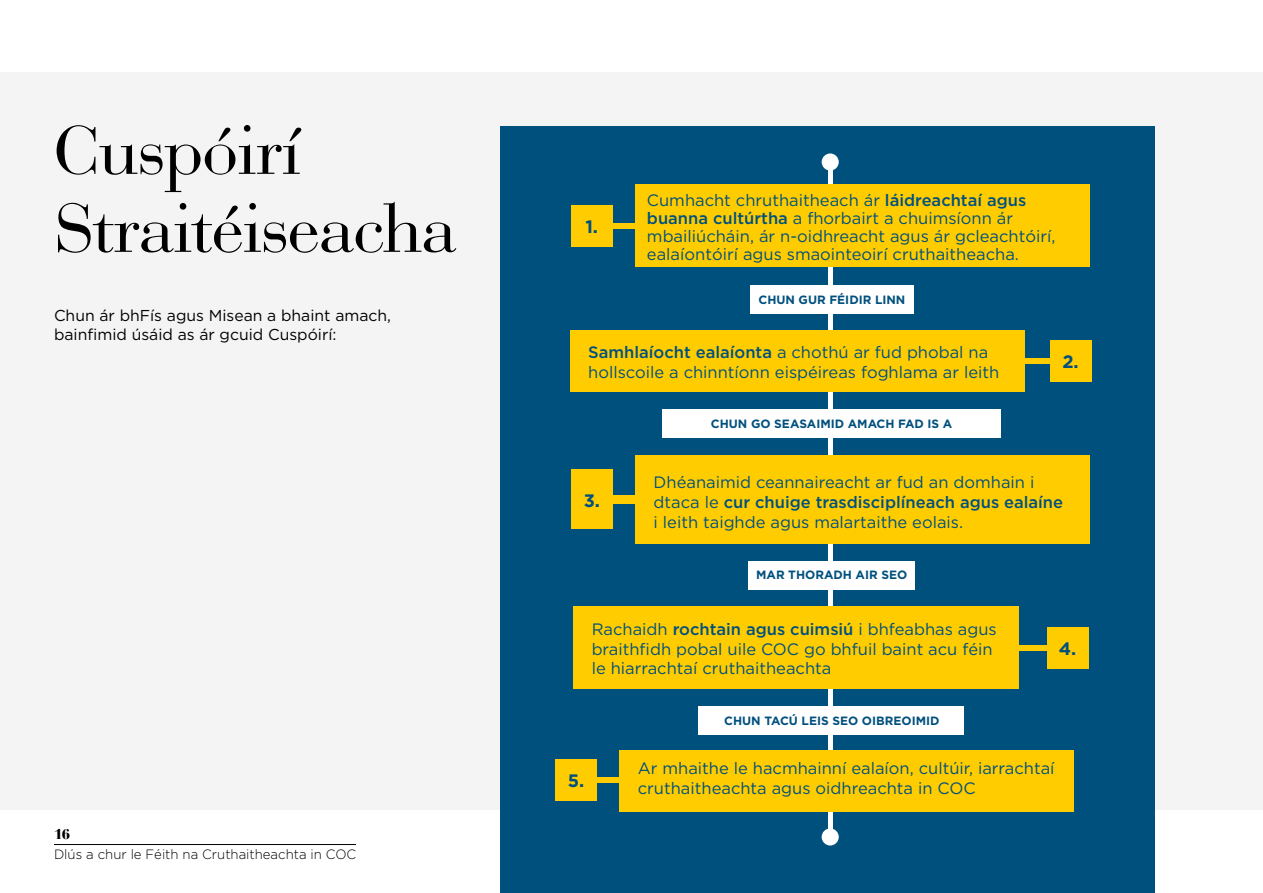
<style>
.page{position:relative;width:1263px;height:893px;background:#fff}
.page>*{position:absolute;margin:0;border:0;box-sizing:border-box;transform-origin:0 0}
.t1{font:72px/78px "Bauer Bod DEE";color:#000}
.t2{font:700 18px "Gotham HTF";color:#00507e}
.t3{font:16.5px/19.8px "Gotham HTF";color:#00507e}
.t4{font:15.75px/18.9px "Gotham HTF";color:#000}
.t5{font:700 15px "Bauer Bod DEE";color:#000}
.t6{font:300 13.5px "Gotham HTF";color:#000}
.t7{font:700 12px "Gotham HTF";color:#00507e}
.s1{font-weight:500}
</style>
<div class="page">
<div style="left:0;top:72px;width:1263px;height:737px;background:#f4f4f4"></div>
<div style="left:500px;top:126px;width:655px;height:767px;background:#00507e"></div>
<div style="left:828px;top:166px;width:5px;height:666px;background:#fff"></div>
<div style="left:635px;top:184px;width:454px;height:83px;background:#fc0"></div>
<div style="left:571px;top:205px;width:41px;height:42px;background:#fc0"></div>
<div style="left:604px;top:223px;width:36px;height:6px;background:#fc0"></div>
<div style="left:635px;top:455px;width:455px;height:88px;background:#fc0"></div>
<div style="left:571px;top:469px;width:42px;height:60px;background:#fc0"></div>
<div style="left:605px;top:495px;width:35px;height:8px;background:#fc0"></div>
<div style="left:619px;top:750px;width:455px;height:62px;background:#fc0"></div>
<div style="left:555px;top:759px;width:42px;height:42px;background:#fc0"></div>
<div style="left:589px;top:777px;width:35px;height:6px;background:#fc0"></div>
<div style="left:570px;top:330px;width:454px;height:62px;background:#fc0"></div>
<div style="left:1050px;top:340px;width:41px;height:42px;background:#fc0"></div>
<div style="left:1022px;top:358px;width:35px;height:6px;background:#fc0"></div>
<div style="left:573px;top:606px;width:446px;height:83px;background:#fc0"></div>
<div style="left:1047px;top:627px;width:41px;height:41px;background:#fc0"></div>
<div style="left:1019px;top:645px;width:36px;height:6px;background:#fc0"></div>
<div style="left:662px;top:409px;width:338px;height:28px;background:#fff"></div>
<div style="left:698px;top:707px;width:266px;height:28px;background:#fff"></div>
<div style="left:748px;top:561px;width:167px;height:28px;background:#fff"></div>
<div style="left:750px;top:286px;width:164px;height:28px;background:#fff"></div>
<div style="left:822px;top:153px;width:17px;height:18px;background:#fff;border-radius:50%"></div>
<div style="left:822px;top:828px;width:17px;height:17px;background:#fff;border-radius:50%"></div>
<hr style="left:54px;top:844px;width:302px;height:1px;background:#000">
<h1 class="t1" style="left:54px;top:112px;width:403px">Cuspóirí<br>Straitéiseacha</h1>
<p class="t4" style="left:54px;top:306px;width:339px">Chun ár bhFís agus Misean a bhaint amach, bainfimid úsáid as ár gcuid Cuspóirí:</p>
<p class="t5" style="left:54px;top:825px;width:17px">16</p>
<p class="t6" style="left:54px;top:847px;width:304px">Dlús a chur le Féith na Cruthaitheachta in COC</p>
<p class="t2" style="left:585px;top:216px;width:14px">1.</p>
<p class="t3" style="left:647px;top:191px;width:410px;line-height:18px">Cumhacht chruthaitheach ár <span class="s1">láidreachtaí agus buanna cultúrtha</span> a fhorbairt a chuimsíonn ár mbailiúcháin, ár n-oidhreacht agus ár gcleachtóirí, ealaíontóirí agus smaointeoirí cruthaitheacha.</p>
<p class="t7" style="left:758px;top:293px;width:148px">CHUN GUR FÉIDIR LINN</p>
<p class="t3" style="left:588px;top:342px;width:413px"><span class="s1">Samhlaíocht ealaíonta</span> a chothú ar fud phobal na hollscoile a chinntíonn eispéireas foghlama ar leith</p>
<p class="t2" style="left:1062px;top:351px;width:18px">2.</p>
<p class="t2" style="left:584px;top:490px;width:18px">3.</p>
<p class="t7" style="left:711px;top:416px;width:243px">CHUN GO SEASAIMID AMACH FAD IS A</p>
<p class="t3" style="left:654px;top:472px;width:411px">Dhéanaimid ceannaireacht ar fud an domhain i dtaca le <span class="s1">cur chuige trasdisciplíneach agus ealaíne </span>i leith taighde agus malartaithe eolais.</p>
<p class="t7" style="left:756px;top:568px;width:153px">MAR THORADH AIR SEO</p>
<p class="t3" style="left:592px;top:619px;width:407px">Rachaidh <span class="s1">rochtain agus cuimsiú</span> i bhfeabhas agus braithfidh pobal uile COC go bhfuil baint acu féin le hiarrachtaí cruthaitheachta</p>
<p class="t2" style="left:1059px;top:638px;width:19px">4.</p>
<p class="t2" style="left:568px;top:770px;width:18px">5.</p>
<p class="t7" style="left:724px;top:714px;width:217px">CHUN TACÚ LEIS SEO OIBREOIMID</p>
<p class="t3" style="left:638px;top:758px;width:418px">Ar mhaithe le hacmhainní ealaíon, cultúir, iarrachtaí cruthaitheachta agus oidhreachta in COC</p>
</div>
